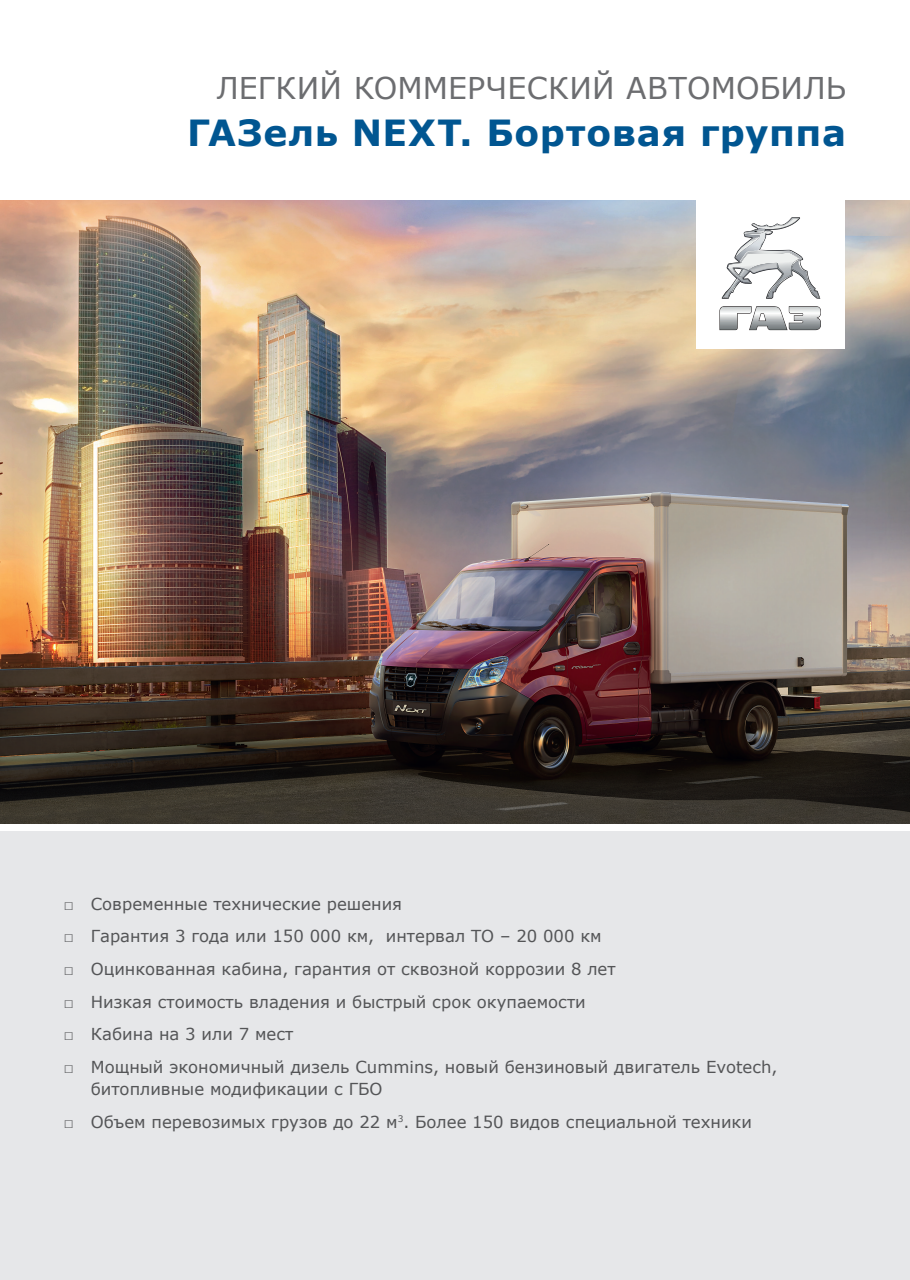
<style>
.page{position:relative;width:910px;height:1280px;background:#fff}
.page>*{position:absolute;margin:0;border:0;box-sizing:border-box;transform-origin:0 0}
.t1{font:700 36px "Verdana";letter-spacing:.02em;color:#015691}
.t2{font:30px "Verdana";letter-spacing:.005em;color:#6c6d70}
.t3{font:16.5px/22.5px "Verdana";color:#545557}
</style>
<div class="page">
<div style="left:0;top:831px;width:910px;height:449px;background:#e6e7e9"></div>
<img style="left:0;top:200px;width:910px;height:623px">
<div style="left:696px;top:195px;width:148px;height:154px;background:#fff"></div>
<svg style="left:719px;top:306px;width:102px;height:24px"></svg>
<svg style="left:722px;top:217px;width:98px;height:82px"></svg>
<h2 class="t2" style="left:217px;top:69px;width:631px">ЛЕГКИЙ КОММЕРЧЕСКИЙ АВТОМОБИЛЬ</h2>
<h1 class="t1" style="left:187px;top:110px;width:660px">ГАЗель NEXT. Бортовая группа</h1>
<p class="t3" style="left:64px;top:893px;width:340px">□ Современные технические решения</p>
<p class="t3" style="left:64px;top:925px;width:539px">□ Гарантия 3 года или 150 000 км, интервал ТО – 20 000 км</p>
<p class="t3" style="left:64px;top:958px;width:553px">□ Оцинкованная кабина, гарантия от сквозной коррозии 8 лет</p>
<p class="t3" style="left:64px;top:990px;width:524px">□ Низкая стоимость владения и быстрый срок окупаемости</p>
<p class="t3" style="left:64px;top:1023px;width:231px">□ Кабина на 3 или 7 мест</p>
<p class="t3" style="left:91px;top:1056px;width:688px;text-indent:-27px">□ Мощный экономичный дизель Cummins, новый бензиновый двигатель Evotech, битопливные модификации с ГБО</p>
<p class="t3" style="left:64px;top:1111px;width:690px">□ Объем перевозимых грузов до 22 м<sup>3</sup>. Более 150 видов специальной техники</p>
</div>
